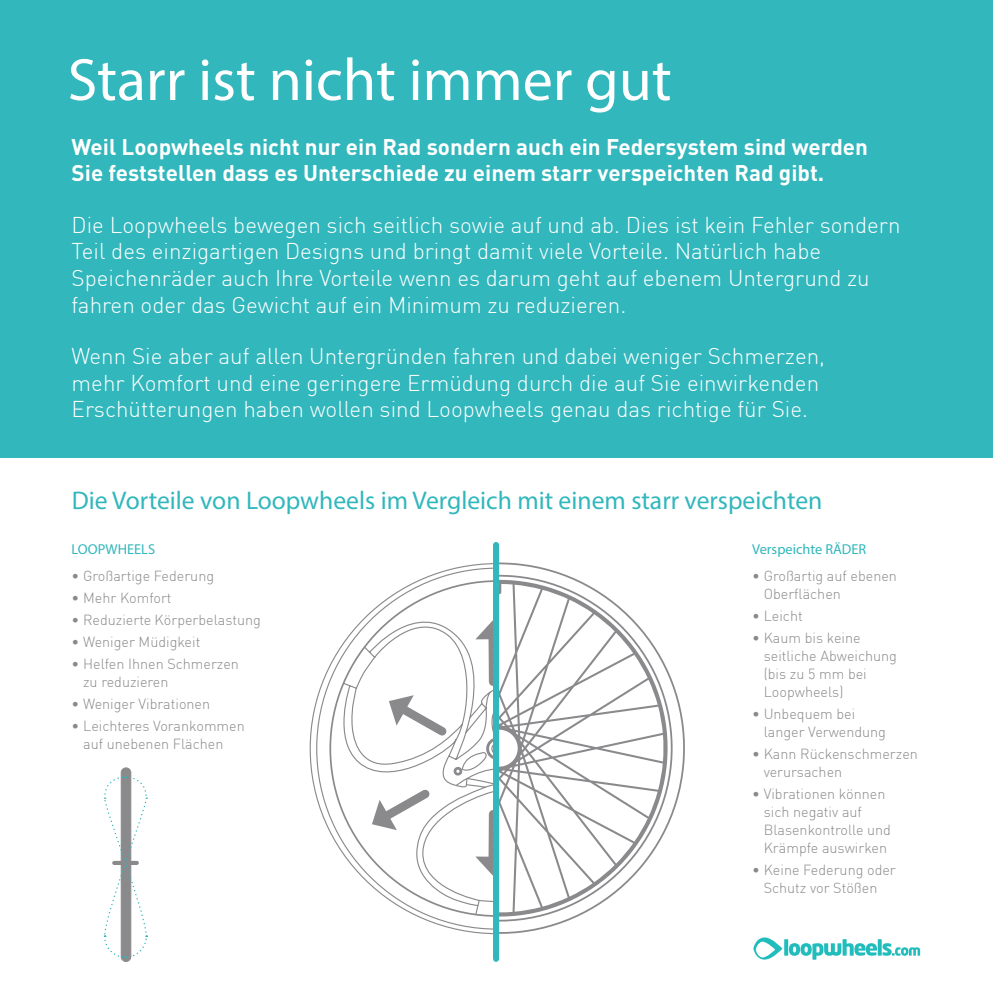
<style>
.page{position:relative;width:993px;height:993px;background:#fff}
.page>*{position:absolute;margin:0;border:0;box-sizing:border-box;transform-origin:0 0}
.t1{font:60.02px "Myriad Pro";color:#fff}
.t2{font:25.55px "Myriad Pro";color:#31b7bc}
.t3{font:300 22.4px/26.6px "DIN";color:#fff}
.t4{font:700 22.4px/26.6px "DIN";color:#fff}
.t5{font:300 14.35px/18px "DIN";color:#8a8a8d}
.t6{font:14.35px "Myriad Pro";color:#31b7bc}
</style>
<div class="page">
<div style="left:0;top:0;width:992px;height:457px;background:#31b7bc"></div>
<svg style="left:309px;top:563px;width:184px;height:371px"></svg>
<svg style="left:329px;top:580px;width:164px;height:336px"></svg>
<svg style="left:331px;top:597px;width:162px;height:318px"></svg>
<div style="left:488px;top:631px;width:5px;height:50px;background:#8a8a8d"></div>
<svg style="left:475px;top:620px;width:18px;height:19px"></svg>
<svg style="left:370px;top:695px;width:123px;height:206px"></svg>
<svg style="left:499px;top:555px;width:186px;height:387px"></svg>
<svg style="left:499px;top:572px;width:175px;height:351px"></svg>
<div style="left:493px;top:544px;width:6px;height:414px;background:#31b7bc"></div>
<div style="left:121px;top:767px;width:10px;height:194px;background:#8a8a8d;border-radius:5px"></div>
<div style="left:121px;top:767px;width:10px;height:194px;border:1px solid #8a8a8d;border-radius:5px"></div>
<svg style="left:104px;top:775px;width:44px;height:183px"></svg>
<svg style="left:753px;top:937px;width:166px;height:22px"></svg>
<p class="t1" style="left:68px;top:43px;width:605px">Starr ist nicht immer gut</p>
<p class="t4" style="left:72px;top:132px;width:797px">Weil Loopwheels nicht nur ein Rad sondern auch ein Federsystem sind werden<br>Sie feststellen dass es Unterschiede zu einem starr verspeichten Rad gibt.</p>
<p class="t3" style="left:72px;top:211px;width:830px">Die Loopwheels bewegen sich seitlich sowie auf und ab. Dies ist kein Fehler sondern Teil des einzigartigen Designs und bringt damit viele Vorteile. Natürlich habe Speichenräder auch Ihre Vorteile wenn es darum geht auf ebenem Untergrund zu fahren oder das Gewicht auf ein Minimum zu reduzieren.</p>
<p class="t3" style="left:72px;top:342px;width:754px">Wenn Sie aber auf allen Untergründen fahren und dabei weniger Schmerzen, mehr Komfort und eine geringere Ermüdung durch die auf Sie einwirkenden<br>Erschütterungen haben wollen sind Loopwheels genau das richtige für Sie.</p>
<p class="t2" style="left:72px;top:484px;width:751px">Die Vorteile von Loopwheels im Vergleich mit einem starr verspeichten</p>
<p class="t6" style="left:72px;top:540px;width:85px">LOOPWHEELS</p>
<p class="t5" style="left:72px;top:566px;width:144px">• Großartige Federung</p>
<p class="t5" style="left:72px;top:588px;width:101px">• Mehr Komfort</p>
<p class="t5" style="left:72px;top:610px;width:191px">• Reduzierte Körperbelastung</p>
<p class="t5" style="left:72px;top:632px;width:130px">• Weniger Müdigkeit</p>
<p class="t5" style="left:83px;top:654px;width:157px;text-indent:-12px">• Helfen Ihnen Schmerzen zu reduzieren</p>
<p class="t5" style="left:72px;top:694px;width:140px">• Weniger Vibrationen</p>
<p class="t5" style="left:83px;top:716px;width:163px;text-indent:-12px">• Leichteres Vorankommen auf unebenen Flächen</p>
<p class="t6" style="left:752px;top:540px;width:116px">Verspeichte RÄDER</p>
<p class="t5" style="left:763px;top:566px;width:135px;text-indent:-12px">• Großartig auf ebenen<br>Oberflächen</p>
<p class="t5" style="left:752px;top:606px;width:52px">• Leicht</p>
<p class="t5" style="left:763px;top:628px;width:135px;text-indent:-12px">• Kaum bis keine seitliche Abweichung (bis zu 5 mm bei<br>Loopwheels)</p>
<p class="t5" style="left:763px;top:704px;width:124px;text-indent:-12px">• Unbequem bei langer Verwendung</p>
<p class="t5" style="left:763px;top:744px;width:156px;text-indent:-12px">• Kann Rückenschmerzen verursachen</p>
<p class="t5" style="left:763px;top:784px;width:129px;text-indent:-12px">• Vibrationen können sich negativ auf<br>Blasenkontrolle und<br>Krämpfe auswirken</p>
<p class="t5" style="left:752px;top:859px;width:145px;text-align:center">• Keine Federung oder<br>Schutz vor Stößen</p>
</div>
